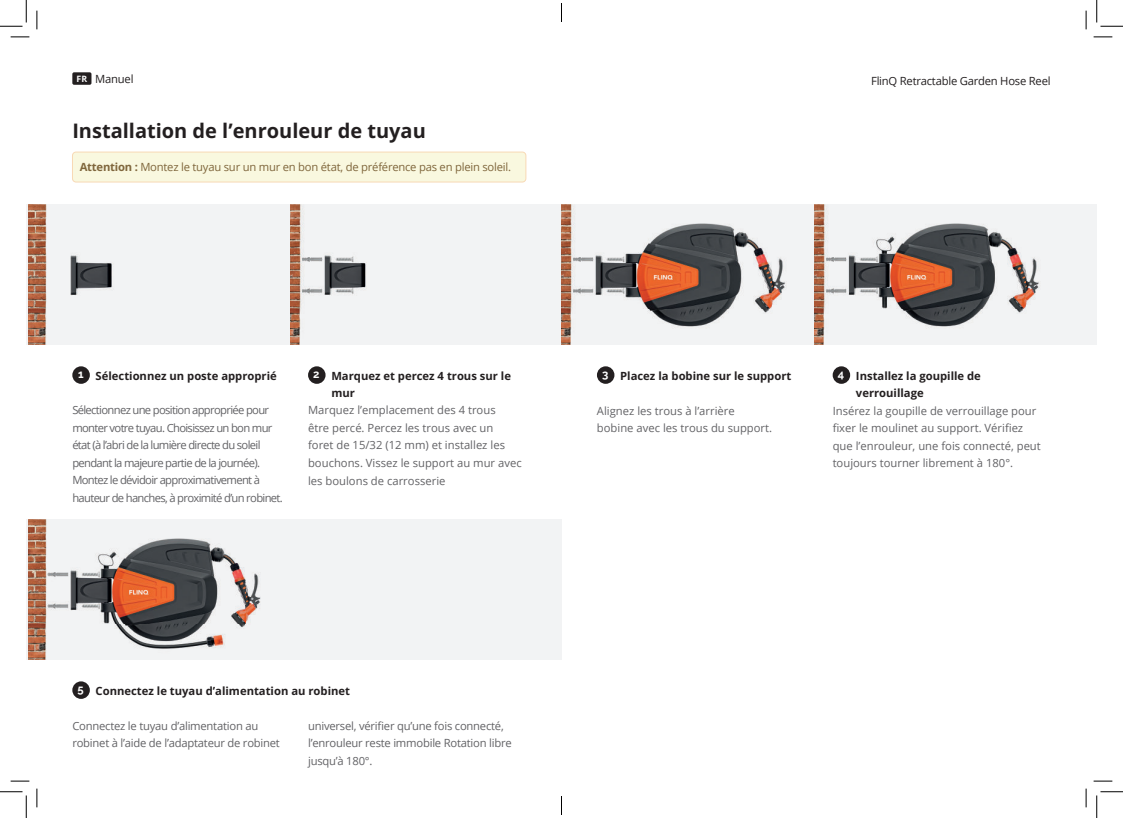
<style>
.page{position:relative;width:1123px;height:818px;background:#fff}
.page>*{position:absolute;margin:0;border:0;box-sizing:border-box;transform-origin:0 0}
.t1{font:700 20px "Open Sans";color:#231f20}
.t2{font:11.25px/17.5px "Open Sans";color:#636366}
.t3{font:11.25px/17.5px "Open Sans";letter-spacing:-.06em;color:#636366}
.t4{font:11.25px/17.5px "Open Sans";letter-spacing:-.02em;color:#636366}
.t5{font:700 11.25px/17.5px "Open Sans";color:#231f20}
.t6{font:11.25px "Open Sans";letter-spacing:-.02em;color:#7f663c}
.t7{font:11.25px "Open Sans";letter-spacing:-.02em;color:#231f20}
.t8{font:700 11.25px "Raleway";color:#fff}
.s1{font-weight:700;font-size:8.75px;color:#fff}
.s2{font-weight:700}
</style>
<div class="page">
<div style="left:72px;top:72px;width:19px;height:13px;background:#231f20;border-radius:2px"></div>
<div style="left:26px;top:519px;width:535px;height:140px;background:#f2f3f4"></div>
<div style="left:26px;top:204px;width:1070px;height:140px;background:#f2f3f4"></div>
<div style="left:72px;top:366px;width:18px;height:18px;background:#231f20;border-radius:50%"></div>
<div style="left:72px;top:681px;width:18px;height:18px;background:#231f20;border-radius:50%"></div>
<div style="left:308px;top:366px;width:17px;height:18px;background:#231f20;border-radius:50%"></div>
<div style="left:597px;top:366px;width:17px;height:18px;background:#231f20;border-radius:50%"></div>
<div style="left:832px;top:366px;width:18px;height:18px;background:#231f20;border-radius:50%"></div>
<div style="left:72px;top:152px;width:454px;height:30px;background:#f9f8df;border-radius:4px"></div>
<div style="left:72px;top:152px;width:454px;height:30px;border:1px solid #f8d9b5;border-radius:4px"></div>
<img style="left:28px;top:204px;width:339px;height:140px">
<img style="left:290px;top:204px;width:1px;height:140px">
<img style="left:561px;top:204px;width:479px;height:140px">
<img style="left:815px;top:204px;width:1px;height:140px">
<img style="left:28px;top:519px;width:233px;height:140px">
<svg style="left:11px;top:36px;width:18px;height:2px"></svg>
<svg style="left:1093px;top:36px;width:19px;height:2px"></svg>
<svg style="left:11px;top:780px;width:18px;height:2px"></svg>
<svg style="left:1093px;top:780px;width:19px;height:2px"></svg>
<svg style="left:36px;top:11px;width:2px;height:18px"></svg>
<svg style="left:36px;top:788px;width:2px;height:19px"></svg>
<svg style="left:1085px;top:11px;width:1px;height:18px"></svg>
<svg style="left:1085px;top:788px;width:1px;height:19px"></svg>
<svg style="left:0;top:0;width:27px;height:27px"></svg>
<svg style="left:0;top:791px;width:27px;height:27px"></svg>
<svg style="left:1096px;top:0;width:27px;height:27px"></svg>
<svg style="left:1096px;top:791px;width:27px;height:27px"></svg>
<svg style="left:561px;top:3px;width:1px;height:19px"></svg>
<svg style="left:561px;top:796px;width:1px;height:19px"></svg>
<p class="t7" style="left:77px;top:74px;width:58px"><span class="s1">FR</span> Manuel</p>
<p class="t7" style="left:871px;top:76px;width:181px">FlinQ Retractable Garden Hose Reel</p>
<h1 class="t1" style="left:72px;top:117px;width:355px">Installation de l’enrouleur de tuyau</h1>
<p class="t6" style="left:80px;top:163px;width:433px"><span class="s2">Attention :</span> Montez le tuyau sur un mur en bon état, de préférence pas en plein soleil.</p>
<p class="t8" style="left:78px;top:368px;width:7px">1</p>
<p class="t5" style="left:96px;top:366px;width:183px">Sélectionnez un poste approprié</p>
<p class="t5" style="left:331px;top:366px;width:181px">Marquez et percez 4 trous sur le mur</p>
<p class="t5" style="left:620px;top:366px;width:173px">Placez la bobine sur le support</p>
<p class="t5" style="left:856px;top:366px;width:126px">Installez la goupille de verrouillage</p>
<p class="t8" style="left:313px;top:368px;width:8px">2</p>
<p class="t8" style="left:602px;top:367px;width:8px">3</p>
<p class="t8" style="left:838px;top:367px;width:8px">4</p>
<p class="t3" style="left:72px;top:403px;width:212px">Sélectionnez une position appropriée pour monter votre tuyau. Choisissez un bon mur état (à l’abri de la lumière directe du soleil pendant la majeure partie de la journée).<br>Montez le dévidoir approximativement à hauteur de hanches, à proximité d’un robinet.</p>
<p class="t2" style="left:308px;top:401px;width:215px">Marquez l’emplacement des 4 trous<br>être percé. Percez les trous avec un foret de 15/32 (12 mm) et installez les bouchons. Vissez le support au mur avec les boulons de carrosserie</p>
<p class="t2" style="left:597px;top:401px;width:177px">Alignez les trous à l’arrière bobine avec les trous du support.</p>
<p class="t2" style="left:832px;top:403px;width:210px">Insérez la goupille de verrouillage pour fixer le moulinet au support. Vérifiez que l’enrouleur, une fois connecté, peut toujours tourner librement à 180°.</p>
<p class="t8" style="left:78px;top:683px;width:8px">5</p>
<p class="t5" style="left:96px;top:681px;width:256px">Connectez le tuyau d’alimentation au robinet</p>
<p class="t4" style="left:72px;top:716px;width:209px">Connectez le tuyau d’alimentation au robinet à l’aide de l’adaptateur de robinet</p>
<p class="t4" style="left:308px;top:716px;width:205px">universel, vérifier qu’une fois connecté, l’enrouleur reste immobile Rotation libre jusqu’à 180°.</p>
</div>
